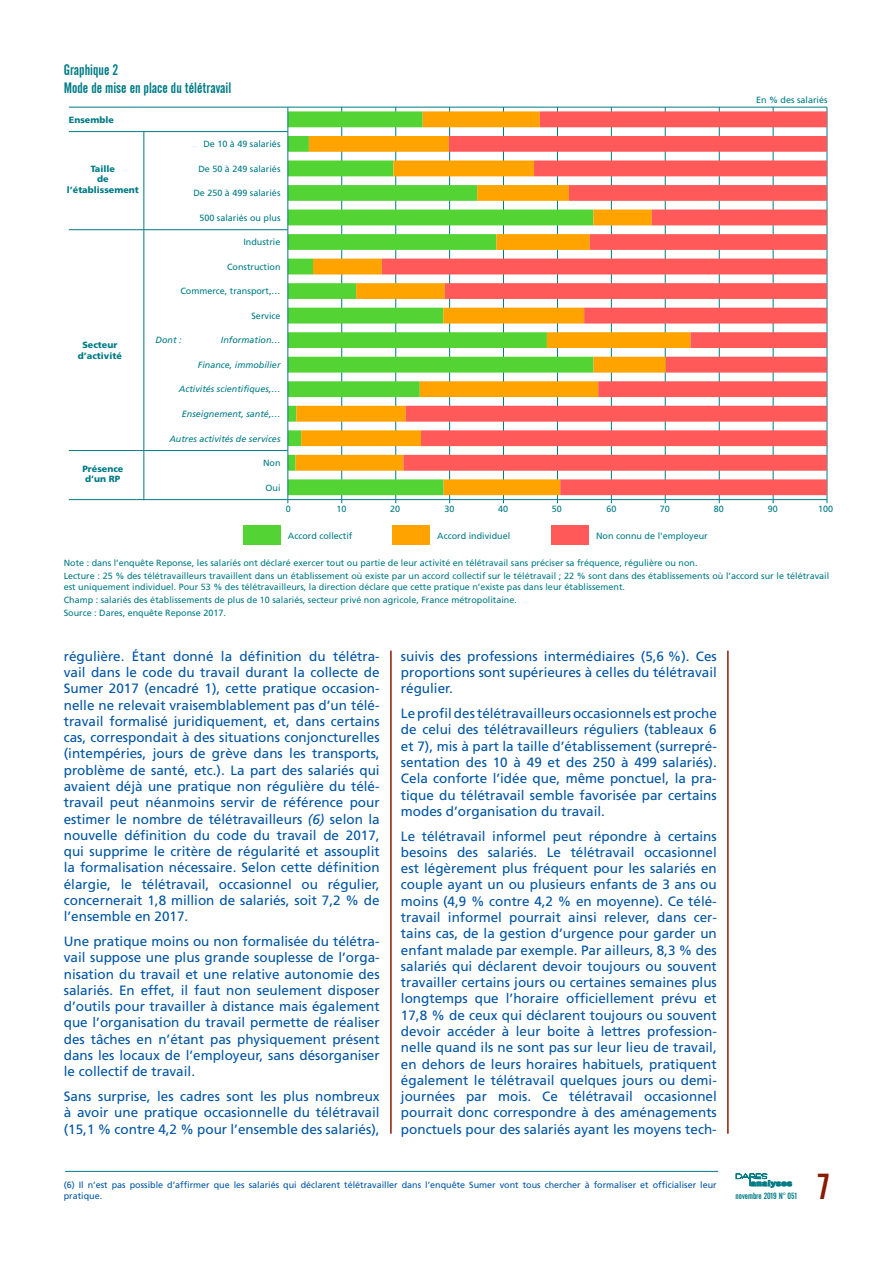
<style>
.page{position:relative;width:893px;height:1263px;background:#fff}
.page>*{position:absolute;margin:0;border:0;box-sizing:border-box;transform-origin:0 0}
.t1{font:36px "Alternate Gothic No 2 BT";color:#891c02}
.t2{font:15px/18px "Alternate Gothic No 2 BT";color:#007b85}
.t3{font:13.5px/16.4px "Frutiger";color:#0155a5;text-align:justify}
.t4{font:9px/12.9px "Frutiger";color:#007b85}
.t5{font:9px/10.8px "Frutiger";color:#0155a5}
.t6{font:italic 9px "Frutiger";color:#007b85}
.t7{font:900 9px/10.8px "Frutiger";color:#007b85;text-align:center}
.t8{font:9px "Alternate Gothic No 2 BT";color:#007b85}
.t9{font:7.8px "Alternate Gothic No 2 BT";color:#007b85;scale:2.03 1}
.s1{font-style:italic}
</style>
<div class="page">
<svg style="left:736px;top:1173px;width:56px;height:14px"></svg>
<hr style="left:390px;top:651px;width:2px;height:483px;background:#891c02">
<hr style="left:727px;top:651px;width:2px;height:483px;background:#891c02">
<hr style="left:827px;top:107px;width:1px;height:396px;background:#007b85">
<hr style="left:773px;top:107px;width:1px;height:396px;background:#007b85">
<hr style="left:719px;top:107px;width:1px;height:396px;background:#007b85">
<hr style="left:665px;top:107px;width:1px;height:396px;background:#007b85">
<hr style="left:611px;top:107px;width:1px;height:396px;background:#007b85">
<hr style="left:557px;top:107px;width:1px;height:396px;background:#007b85">
<hr style="left:503px;top:107px;width:1px;height:396px;background:#007b85">
<hr style="left:449px;top:107px;width:1px;height:396px;background:#007b85">
<hr style="left:395px;top:107px;width:1px;height:396px;background:#007b85">
<hr style="left:341px;top:107px;width:1px;height:396px;background:#007b85">
<svg style="left:289px;top:111px;width:7px;height:384px;fill:#54d335"></svg>
<svg style="left:296px;top:111px;width:86px;height:384px"></svg>
<svg style="left:382px;top:111px;width:445px;height:384px"></svg>
<hr style="left:288px;top:107px;width:539px;height:1px;background:#007b85">
<hr style="left:288px;top:107px;width:1px;height:396px;background:#007b85">
<hr style="left:137px;top:499px;width:690px;height:1px;background:#007b85">
<hr style="left:137px;top:450px;width:151px;height:1px;background:#007b85">
<hr style="left:137px;top:229px;width:151px;height:1px;background:#007b85">
<hr style="left:137px;top:131px;width:151px;height:1px;background:#007b85">
<hr style="left:137px;top:107px;width:151px;height:1px;background:#007b85">
<hr style="left:69px;top:499px;width:68px;height:1px;background:#007b85">
<hr style="left:69px;top:450px;width:68px;height:1px;background:#007b85">
<hr style="left:69px;top:229px;width:68px;height:1px;background:#007b85">
<hr style="left:69px;top:131px;width:68px;height:1px;background:#007b85">
<hr style="left:69px;top:107px;width:68px;height:1px;background:#007b85">
<hr style="left:144px;top:132px;width:1px;height:368px;background:#007b85">
<div style="left:243px;top:525px;width:37px;height:19px;background:#54d335"></div>
<div style="left:393px;top:525px;width:37px;height:19px;background:#ffa300"></div>
<div style="left:552px;top:525px;width:37px;height:19px;background:#ff5959"></div>
<hr style="left:65px;top:1171px;width:653px;height:1px;background:#007b85">
<p class="t2" style="left:64px;top:61px;width:169px">Graphique 2<br>Mode de mise en place du télétravail</p>
<p class="t7" style="left:69px;top:114px;width:47px">Ensemble</p>
<p class="t4" style="left:203px;top:138px;width:79px">De 10 à 49 salariés</p>
<p class="t4" style="left:198px;top:162px;width:84px">De 50 à 249 salariés</p>
<p class="t4" style="left:193px;top:187px;width:89px">De 250 à 499 salariés</p>
<p class="t4" style="left:199px;top:211px;width:83px">500 salariés ou plus</p>
<p class="t4" style="left:243px;top:236px;width:39px">Industrie</p>
<p class="t4" style="left:227px;top:260px;width:55px">Construction</p>
<p class="t4" style="left:180px;top:285px;width:102px">Commerce, transport,…</p>
<p class="t4" style="left:251px;top:309px;width:31px">Service</p>
<p class="t6" style="left:221px;top:335px;width:61px">Information…</p>
<p class="t6" style="left:198px;top:360px;width:84px">Finance, immobilier</p>
<p class="t6" style="left:179px;top:384px;width:103px">Activités scientifiques,…</p>
<p class="t6" style="left:182px;top:409px;width:100px">Enseignement, santé,…</p>
<p class="t6" style="left:169px;top:433px;width:113px">Autres activités de services</p>
<p class="t4" style="left:263px;top:456px;width:19px">Non</p>
<p class="t4" style="left:265px;top:481px;width:17px">Oui</p>
<p class="t7" style="left:67px;top:163px;width:74px">Taille<br>de l’établissement</p>
<p class="t6" style="left:156px;top:335px;width:28px">Dont :</p>
<p class="t7" style="left:78px;top:339px;width:46px">Secteur d’activité</p>
<p class="t7" style="left:82px;top:463px;width:42px">Présence d’un RP</p>
<p class="t4" style="left:756px;top:93px;width:73px">En % des salariés</p>
<p class="t4" style="left:286px;top:502px;width:7px">0</p>
<p class="t4" style="left:337px;top:502px;width:12px">10</p>
<p class="t4" style="left:390px;top:502px;width:12px">20</p>
<p class="t4" style="left:445px;top:502px;width:12px">30</p>
<p class="t4" style="left:498px;top:502px;width:12px">40</p>
<p class="t4" style="left:552px;top:502px;width:12px">50</p>
<p class="t4" style="left:606px;top:502px;width:12px">60</p>
<p class="t4" style="left:660px;top:502px;width:12px">70</p>
<p class="t4" style="left:714px;top:502px;width:12px">80</p>
<p class="t4" style="left:768px;top:502px;width:12px">90</p>
<p class="t4" style="left:818px;top:502px;width:17px">100</p>
<p class="t4" style="left:288px;top:530px;width:66px">Accord collectif</p>
<p class="t4" style="left:437px;top:530px;width:74px">Accord individuel</p>
<p class="t4" style="left:596px;top:530px;width:113px">Non connu de l'employeur</p>
<p class="t4" style="left:64px;top:556px;width:767px">Note : dans l’enquête Reponse, les salariés ont déclaré exercer tout ou partie de leur activité en télétravail sans préciser sa fréquence, régulière ou non.<br>Lecture : 25 % des télétravailleurs travaillent dans un établissement où existe par un accord collectif sur le télétravail ; 22 % sont dans des établissements où l’accord sur le télétravail</p>
<p class="t4" style="left:64px;top:580px;width:563px">est uniquement individuel. Pour 53 % des télétravailleurs, la direction déclare que cette pratique n’existe pas dans leur établissement.<br>Champ : salariés des établissements de plus de 10 salariés, secteur privé non agricole, France métropolitaine.<br>Source : Dares, enquête Reponse 2017.</p>
<p class="t3" style="left:64px;top:648px;width:317px">régulière. Étant donné la définition du télétra&shy;vail dans le code du travail durant la collecte de Sumer 2017 (encadré 1), cette pratique occasion&shy;nelle ne relevait vraisemblablement pas d’un télé&shy;travail formalisé juridiquement, et, dans certains cas, correspondait à des situations conjoncturelles (intempéries, jours de grève dans les transports, problème de santé, etc.). La part des salariés qui avaient déjà une pratique non régulière du télé&shy;travail peut néanmoins servir de référence pour estimer le nombre de télétravailleurs <span class="s1">(6)</span> selon la nouvelle définition du code du travail de 2017, qui supprime le critère de régularité et assouplit la formalisation nécessaire. Selon cette définition élargie, le télétravail, occasionnel ou régulier, concernerait 1,8 million de salariés, soit 7,2 % de l’ensemble en 2017.</p>
<p class="t3" style="left:64px;top:933px;width:317px">Une pratique moins ou non formalisée du télétra&shy;vail suppose une plus grande souplesse de l’orga&shy;nisation du travail et une relative autonomie des salariés. En effet, il faut non seulement disposer d’outils pour travailler à distance mais également que l’organisation du travail permette de réaliser des tâches en n’étant pas physiquement présent dans les locaux de l’employeur, sans désorganiser le collectif de travail.</p>
<p class="t3" style="left:64px;top:1088px;width:317px">Sans surprise, les cadres sont les plus nombreux à avoir une pratique occasionnelle du télétravail (15,1 % contre 4,2 % pour l’ensemble des salariés),</p>
<p class="t3" style="left:401px;top:648px;width:317px">suivis des professions intermédiaires (5,6 %). Ces proportions sont supérieures à celles du télétravail régulier.</p>
<p class="t3" style="left:401px;top:705px;width:317px">Le profil des télétravailleurs occasionnels est proche de celui des télétravailleurs réguliers (tableaux 6 et 7), mis à part la taille d’établissement (surrepré&shy;sentation des 10 à 49 et des 250 à 499 salariés).<br>Cela conforte l’idée que, même ponctuel, la pra&shy;tique du télétravail semble favorisée par certains modes d’organisation du travail.</p>
<p class="t3" style="left:401px;top:828px;width:317px">Le télétravail informel peut répondre à certains besoins des salariés. Le télétravail occasionnel est légèrement plus fréquent pour les salariés en couple ayant un ou plusieurs enfants de 3 ans ou moins (4,9 % contre 4,2 % en moyenne). Ce télé&shy;travail informel pourrait ainsi relever, dans cer&shy;tains cas, de la gestion d’urgence pour garder un enfant malade par exemple. Par ailleurs, 8,3 % des salariés qui déclarent devoir toujours ou souvent travailler certains jours ou certaines semaines plus longtemps que l’horaire officiellement prévu et 17,8 % de ceux qui déclarent toujours ou souvent devoir accéder à leur boite à lettres profession&shy;nelle quand ils ne sont pas sur leur lieu de travail, en dehors de leurs horaires habituels, pratiquent également le télétravail quelques jours ou demi&shy;journées par mois. Ce télétravail occasionnel pourrait donc correspondre à des aménagements ponctuels pour des salariés ayant les moyens tech-</p>
<p class="t5" style="left:64px;top:1180px;width:654px">(6) Il n’est pas possible d’affirmer que les salariés qui déclarent télétravailler dans l’enquête Sumer vont tous chercher à formaliser et officialiser leur pratique.</p>
<p class="t9" style="left:750px;top:1179px;width:22px">analyses</p>
<p class="t8" style="left:736px;top:1191px;width:63px">novembre 2019 N° 051</p>
<h1 class="t1" style="left:818px;top:1166px;width:13px">7</h1>
</div>
